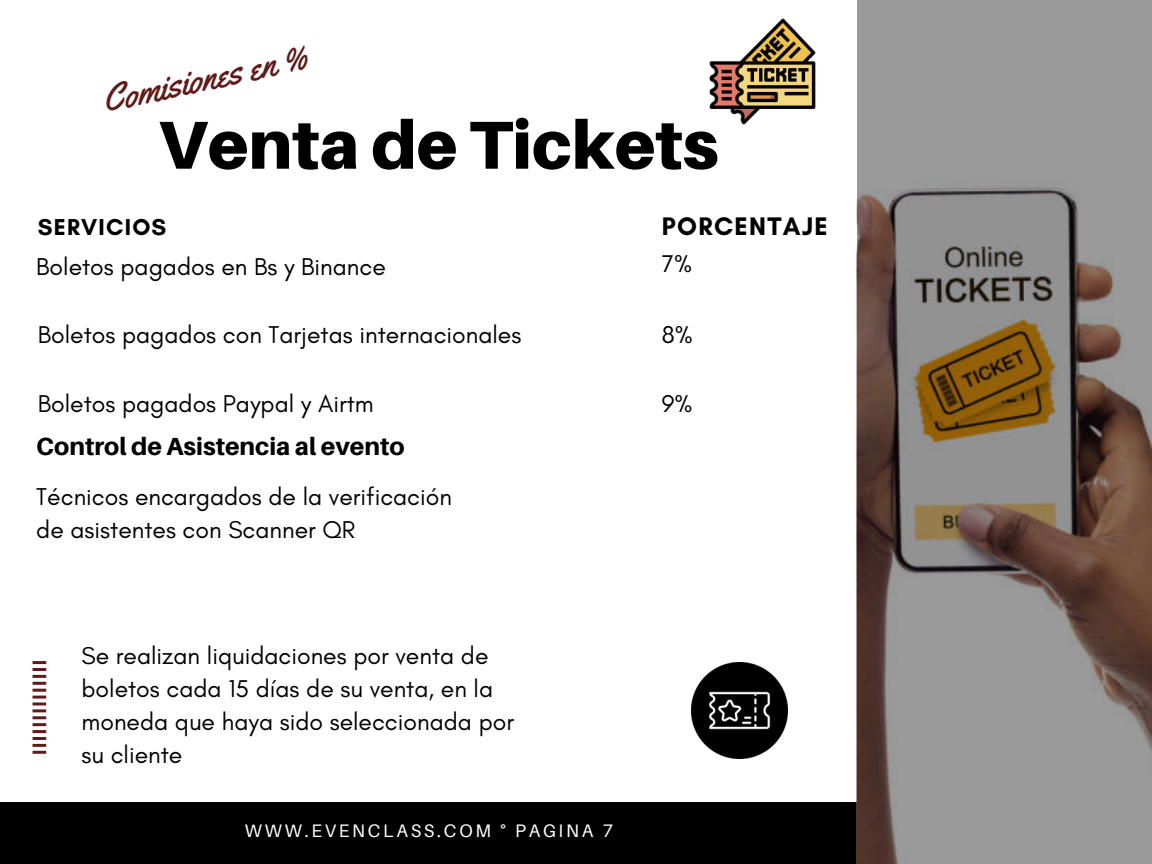
<style>
.page{position:relative;width:1152px;height:864px;background:#000}
.page>*{position:absolute;margin:0;border:0;box-sizing:border-box;transform-origin:0 0}
.t1{font:900 67.95px "Aileron";color:#000}
.t2{font:37.8px "Yellowtail";color:#621919}
.t3{font:700 25.8px "Glacial Indifference";letter-spacing:.05em;color:#000}
.t4{font:24.75px/33px "Glacial Indifference";color:#000}
.t5{font:800 24.75px "Aileron";color:#000}
.t6{font:700 23.4px "Glacial Indifference";letter-spacing:.05em;color:#000}
.t7{font:18.15px "Aileron";letter-spacing:.15em;color:#fff}
</style>
<div class="page">
<div style="left:0;top:0;width:856px;height:802px;background:#fff"></div>
<img style="left:856px;top:0;width:296px;height:864px">
<svg style="left:33px;top:661px;width:13px;height:93px"></svg>
<img style="left:692px;top:663px;width:95px;height:95px">
<img style="left:709px;top:18px;width:107px;height:107px">
<h2 class="t2" style="left:97px;top:76px;width:211px;rotate:-12deg">Comisiones en %</h2>
<h1 class="t1" style="left:157px;top:103px;width:563px">Venta de Tickets</h1>
<p class="t6" style="left:38px;top:213px;width:130px">SERVICIOS</p>
<p class="t4" style="left:36px;top:250px;width:351px">Boletos pagados en Bs y Binance</p>
<p class="t3" style="left:662px;top:210px;width:167px">PORCENTAJE</p>
<p class="t4" style="left:662px;top:247px;width:32px">7%</p>
<p class="t4" style="left:38px;top:318px;width:485px">Boletos pagados con Tarjetas internacionales</p>
<p class="t4" style="left:662px;top:318px;width:33px">8%</p>
<p class="t4" style="left:38px;top:387px;width:337px">Boletos pagados Paypal y Airtm</p>
<p class="t4" style="left:662px;top:387px;width:32px">9%</p>
<p class="t5" style="left:36px;top:431px;width:370px">Control de Asistencia al evento</p>
<p class="t4" style="left:36px;top:480px;width:417px">Técnicos encargados de la verificación de asistentes con Scanner QR</p>
<p class="t4" style="left:82px;top:639px;width:434px">Se realizan liquidaciones por venta de boletos cada 15 días de su venta, en la moneda que haya sido seleccionada por su cliente</p>
<p class="t7" style="left:245px;top:820px;width:370px">WWW.EVENCLASS.COM ° PAGINA 7</p>
</div>
